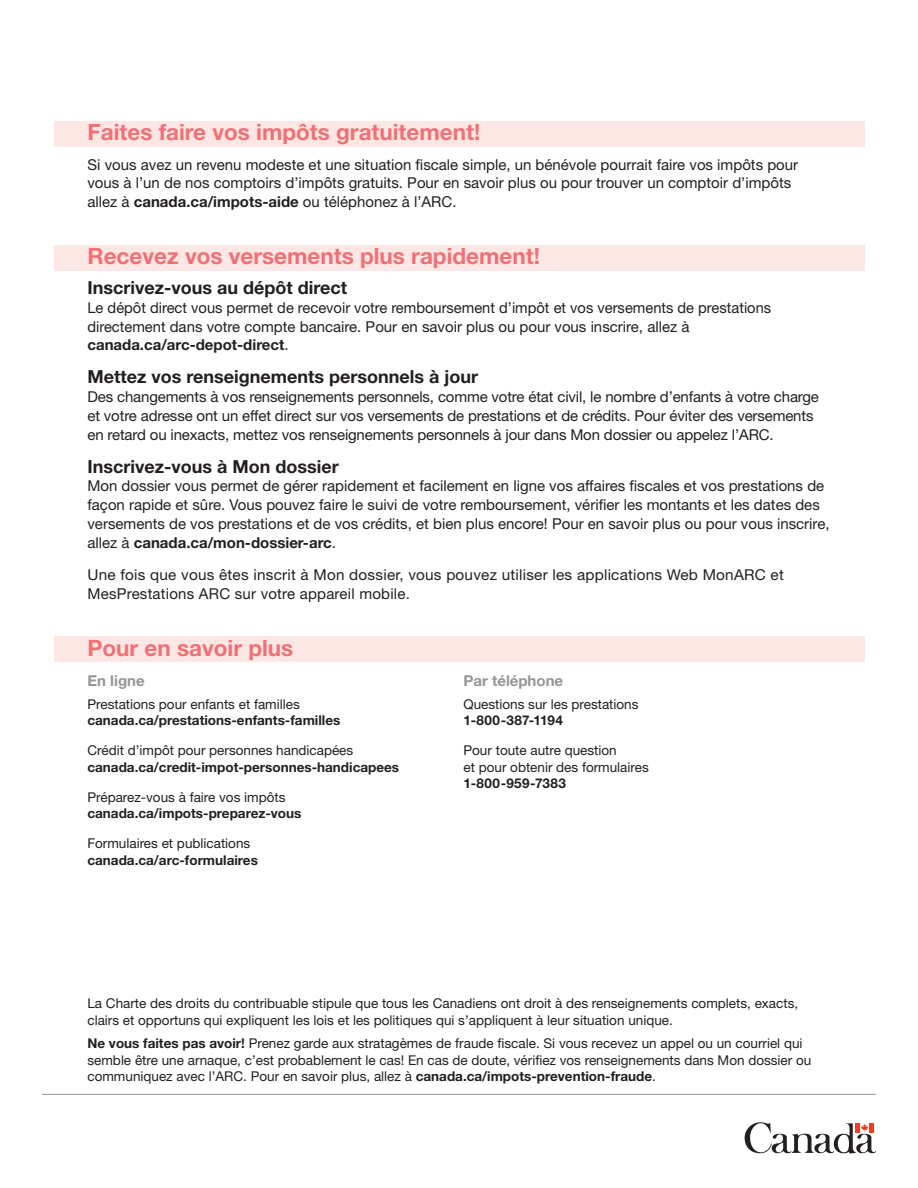
<style>
.page{position:relative;width:918px;height:1188px;background:#fff}
.page>*{position:absolute;margin:0;border:0;box-sizing:border-box;transform-origin:0 0}
.t1{font:700 22.5px "Helvetica Neue LT Std";color:#f17075}
.t2{font:700 18px "Helvetica Neue LT Std";color:#231f20}
.T1{font:15px/18.8px "Helvetica Neue LT Std";color:#231f20}
.H2-contact{font:700 15px "Helvetica Neue LT Std";color:#939598}
.T1_-_contact{font:13.5px/16.5px "Helvetica Neue LT Std";color:#231f20}
.T1_-_contact-2{font:700 13.5px/16.5px "Helvetica Neue LT Std";color:#231f20}
.s1{font-weight:700}
.s2{font-weight:400}
</style>
<div class="page">
<svg style="left:745px;top:1122px;width:131px;height:32px"></svg>
<hr style="left:42px;top:1094px;width:834px;height:1px;background:#939598">
<div style="left:54px;top:121px;width:810px;height:26px;background:#fde7e4"></div>
<div style="left:54px;top:245px;width:810px;height:26px;background:#fde7e4"></div>
<div style="left:54px;top:637px;width:810px;height:25px;background:#fde7e4"></div>
<h3 class="t1" style="left:87px;top:118px;width:394px">Faites faire vos impôts gratuitement!</h3>
<p class="T1" style="left:87px;top:155px;width:712px">Si vous avez un revenu modeste et une situation fiscale simple, un bénévole pourrait faire vos impôts pour vous à l’un de nos comptoirs d’impôts gratuits. Pour en savoir plus ou pour trouver un comptoir d’impôts allez à <span class="s1">canada.ca/impots-aide</span> ou téléphonez à l’ARC.</p>
<h3 class="t1" style="left:87px;top:242px;width:454px">Recevez vos versements plus rapidement!</h3>
<h4 class="t2" style="left:87px;top:277px;width:261px">Inscrivez-vous au dépôt direct</h4>
<p class="T1" style="left:87px;top:298px;width:685px">Le dépôt direct vous permet de recevoir votre remboursement d’impôt et vos versements de prestations directement dans votre compte bancaire. Pour en savoir plus ou pour vous inscrire, allez à <span class="s1">canada.ca/arc-depot-direct</span>.</p>
<h4 class="t2" style="left:87px;top:366px;width:392px">Mettez vos renseignements personnels à jour</h4>
<p class="T1" style="left:87px;top:387px;width:733px">Des changements à vos renseignements personnels, comme votre état civil, le nombre d’enfants à votre charge et votre adresse ont un effet direct sur vos versements de prestations et de crédits. Pour éviter des versements en retard ou inexacts, mettez vos renseignements personnels à jour dans Mon dossier ou appelez l’ARC.</p>
<h4 class="t2" style="left:87px;top:455px;width:253px">Inscrivez-vous à Mon dossier</h4>
<p class="T1" style="left:87px;top:476px;width:744px">Mon dossier vous permet de gérer rapidement et facilement en ligne vos affaires fiscales et vos prestations de façon rapide et sûre. Vous pouvez faire le suivi de votre remboursement, vérifier les montants et les dates des versements de vos prestations et de vos crédits, et bien plus encore! Pour en savoir plus ou pour vous inscrire, allez à <span class="s1">canada.ca/mon-dossier-arc</span>.</p>
<p class="T1" style="left:87px;top:565px;width:698px">Une fois que vous êtes inscrit à Mon dossier, vous pouvez utiliser les applications Web MonARC et<br>MesPrestations ARC sur votre appareil mobile.</p>
<h3 class="t1" style="left:87px;top:634px;width:207px">Pour en savoir plus</h3>
<p class="H2-contact" style="left:87px;top:671px;width:59px">En ligne</p>
<p class="T1_-_contact-2" style="left:87px;top:696px;width:254px"><span class="s2">Prestations pour enfants et familles </span>canada.ca/prestations-enfants-familles</p>
<p class="T1_-_contact-2" style="left:87px;top:742px;width:313px"><span class="s2">Crédit d’impôt pour personnes handicapées </span>canada.ca/credit-impot-personnes-handicapees</p>
<p class="T1_-_contact-2" style="left:87px;top:789px;width:215px"><span class="s2">Préparez-vous à faire vos impôts </span>canada.ca/impots-preparez-vous</p>
<p class="T1_-_contact" style="left:87px;top:835px;width:172px">Formulaires et publications <span class="s1">canada.ca/arc-formulaires</span></p>
<p class="H2-contact" style="left:464px;top:671px;width:101px">Par téléphone</p>
<p class="T1_-_contact" style="left:464px;top:696px;width:177px">Questions sur les prestations<br><span class="s1">1-800-387-1194</span></p>
<p class="T1_-_contact" style="left:464px;top:742px;width:187px">Pour toute autre question<br>et pour obtenir des formulaires<br><span class="s1">1-800-959-7383</span></p>
<p class="T1_-_contact" style="left:87px;top:995px;width:712px">La Charte des droits du contribuable stipule que tous les Canadiens ont droit à des renseignements complets, exacts, clairs et opportuns qui expliquent les lois et les politiques qui s’appliquent à leur situation unique.</p>
<p class="T1_-_contact" style="left:87px;top:1035px;width:725px"><span class="s1">Ne vous faites pas avoir!</span> Prenez garde aux stratagèmes de fraude fiscale. Si vous recevez un appel ou un courriel qui semble être une arnaque, c’est probablement le cas! En cas de doute, vérifiez vos renseignements dans Mon dossier ou communiquez avec l’ARC. Pour en savoir plus, allez à <span class="s1">canada.ca/impots-prevention-fraude</span>.</p>
</div>
